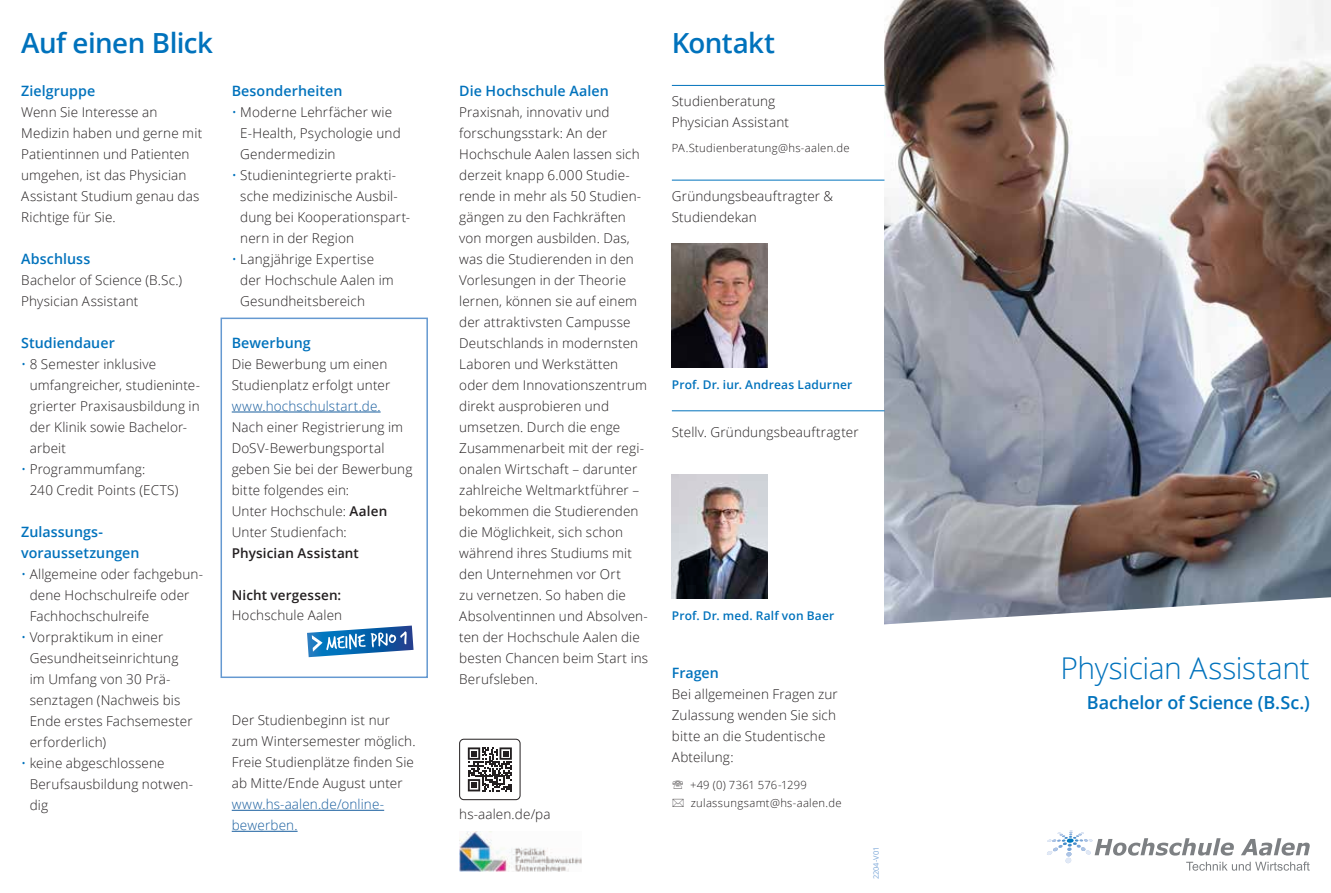
<style>
.page{position:relative;width:1331px;height:893px;background:#fff}
.page>*{position:absolute;margin:0;border:0;box-sizing:border-box;transform-origin:0 0}
.t1{font:300 30px "Open Sans";letter-spacing:-.01em;color:#0072bc}
.t2{font:600 27.75px "Open Sans";letter-spacing:-.02em;color:#0072bc}
.t3{font:600 18px "Open Sans";letter-spacing:-.005em;color:#0072bc}
.t4{font:600 14.25px/21px "Open Sans";letter-spacing:.005em;color:#0072bc}
.t5{font:300 13.5px/21px "Open Sans";letter-spacing:.01em;color:#231f20}
.t6{font:300 13.5px/21px "Open Sans";letter-spacing:.01em;color:#175d9e}
.t7{font:600 13.5px "Open Sans";letter-spacing:.01em;color:#231f20}
.t8{font:600 12px "Open Sans";letter-spacing:.015em;color:#0072bc}
.t9{font:300 11.25px/18px "Open Sans";letter-spacing:.025em;color:#231f20}
.t10{font:7.5px "Open Sans";color:#7ca7d8}
.s1{color:#0072bc}
.s2{font-weight:600}
</style>
<div class="page">
<img style="left:884px;top:0;width:447px;height:597px">
<div style="left:221px;top:318px;width:207px;height:360px;border:2px solid #6599d1"></div>
<hr style="left:232px;top:412px;width:149px;height:1px;background:#175d9e">
<hr style="left:232px;top:810px;width:152px;height:1px;background:#175d9e">
<hr style="left:232px;top:831px;width:66px;height:1px;background:#175d9e">
<div style="left:459px;top:739px;width:61px;height:61px;border:1px solid #231f20;border-radius:4px"></div>
<img style="left:459px;top:832px;width:123px;height:40px">
<svg style="left:884px;top:597px;width:447px;height:28px"></svg>
<svg style="left:1047px;top:830px;width:263px;height:41px"></svg>
<svg style="left:307px;top:625px;width:107px;height:32px"></svg>
<svg style="left:468px;top:747px;width:44px;height:44px"></svg>
<hr style="left:672px;top:85px;width:212px;height:1px;background:#0072bc">
<hr style="left:672px;top:180px;width:212px;height:1px;background:#0072bc">
<hr style="left:672px;top:410px;width:212px;height:1px;background:#0072bc">
<img style="left:672px;top:243px;width:95px;height:124px">
<img style="left:672px;top:474px;width:95px;height:124px">
<h2 class="t2" style="left:21px;top:24px;width:193px">Auf einen Blick</h2>
<p class="t4" style="left:21px;top:80px;width:76px">Zielgruppe</p>
<p class="t5" style="left:21px;top:101px;width:182px">Wenn Sie Interesse an<br>Medizin haben und gerne mit<br>Patientinnen und Patienten umgehen, ist das Physician<br>Assistant Studium genau das<br>Richtige für Sie.</p>
<p class="t4" style="left:21px;top:248px;width:71px">Abschluss</p>
<p class="t5" style="left:21px;top:269px;width:162px">Bachelor of Science (B.Sc.)<br>Physician Assistant</p>
<p class="t4" style="left:21px;top:332px;width:95px">Studiendauer</p>
<p class="t5" style="left:30px;top:353px;width:172px;text-indent:-9px"><span class="s1">•</span> 8 Semester inklusive umfangreicher, studieninte&shy;grierter Praxisausbildung in der Klinik sowie Bachelor&shy;arbeit</p>
<p class="t5" style="left:30px;top:458px;width:150px;text-indent:-9px"><span class="s1">•</span> Programmumfang:<br>240 Credit Points (ECTS)</p>
<p class="t4" style="left:21px;top:521px;width:120px">Zulassungs&shy;voraussetzungen</p>
<p class="t5" style="left:30px;top:563px;width:175px;text-indent:-9px"><span class="s1">•</span> Allgemeine oder fachgebun&shy;dene Hochschulreife oder<br>Fachhochschulreife</p>
<p class="t5" style="left:30px;top:626px;width:164px;text-indent:-9px"><span class="s1">•</span> Vorpraktikum in einer<br>Gesundheitseinrichtung im Umfang von 30 Prä&shy;senztagen (Nachweis bis<br>Ende erstes Fachsemester erforderlich)</p>
<p class="t5" style="left:30px;top:752px;width:165px;text-indent:-9px"><span class="s1">•</span> keine abgeschlossene<br>Berufsausbildung notwen&shy;dig</p>
<p class="t4" style="left:232px;top:80px;width:112px">Besonderheiten</p>
<p class="t5" style="left:240px;top:101px;width:162px;text-indent:-9px"><span class="s1">•</span> Moderne Lehrfächer wie<br>E-Health, Psychologie und<br>Gendermedizin</p>
<p class="t5" style="left:240px;top:164px;width:171px;text-indent:-9px"><span class="s1">•</span> Studienintegrierte prakti&shy;sche medizinische Ausbil&shy;dung bei Kooperationspart&shy;nern in der Region</p>
<p class="t5" style="left:240px;top:248px;width:155px;text-indent:-9px"><span class="s1">•</span> Langjährige Expertise der Hochschule Aalen im<br>Gesundheitsbereich</p>
<p class="t4" style="left:232px;top:332px;width:81px">Bewerbung</p>
<p class="t5" style="left:232px;top:353px;width:160px">Die Bewerbung um einen<br>Studienplatz erfolgt unter</p>
<p class="t6" style="left:232px;top:395px;width:150px">www.hochschulstart.de.</p>
<p class="t5" style="left:232px;top:416px;width:182px">Nach einer Registrierung im<br>DoSV-Bewerbungsportal geben Sie bei der Bewerbung bitte folgendes ein:<br>Unter Hochschule: <span class="s2">Aalen<br></span>Unter Studienfach:</p>
<p class="t7" style="left:232px;top:544px;width:129px">Physician Assistant</p>
<p class="t7" style="left:232px;top:586px;width:111px">Nicht vergessen:</p>
<p class="t5" style="left:232px;top:604px;width:112px">Hochschule Aalen</p>
<p class="t5" style="left:232px;top:709px;width:185px">Der Studienbeginn ist nur zum Wintersemester möglich.<br>Freie Studienplätze finden Sie ab Mitte/Ende August unter</p>
<p class="t6" style="left:232px;top:794px;width:154px">www.hs-aalen.de/online&shy;bewerben.</p>
<p class="t4" style="left:459px;top:80px;width:151px">Die Hochschule Aalen</p>
<p class="t5" style="left:459px;top:101px;width:190px">Praxisnah, innovativ und forschungsstark: An der<br>Hochschule Aalen lassen sich derzeit knapp 6.000 Studie&shy;rende in mehr als 50 Studien&shy;gängen zu den Fachkräften von morgen ausbilden. Das, was die Studierenden in den<br>Vorlesungen in der Theorie lernen, können sie auf einem der attraktivsten Campusse<br>Deutschlands in modernsten<br>Laboren und Werkstätten oder dem Innovationszentrum direkt ausprobieren und umsetzen. Durch die enge<br>Zusammenarbeit mit der regi&shy;onalen Wirtschaft – darunter zahlreiche Weltmarktführer – bekommen die Studierenden die Möglichkeit, sich schon während ihres Studiums mit den Unternehmen vor Ort<br>zu vernetzen. So haben die<br>Absolventinnen und Absolven&shy;ten der Hochschule Aalen die besten Chancen beim Start ins<br>Berufsleben.</p>
<p class="t5" style="left:459px;top:803px;width:93px">hs-aalen.de/pa</p>
<h2 class="t2" style="left:672px;top:24px;width:105px">Kontakt</h2>
<p class="t5" style="left:672px;top:91px;width:119px">Studienberatung<br>Physician Assistant</p>
<p class="t9" style="left:672px;top:139px;width:179px">PA.Studienberatung@hs-aalen.de</p>
<p class="t5" style="left:672px;top:185px;width:163px">Gründungsbeauftragter &amp;<br>Studiendekan</p>
<p class="t8" style="left:672px;top:376px;width:182px">Prof. Dr. iur. Andreas Ladurner</p>
<p class="t5" style="left:672px;top:421px;width:188px">Stellv. Gründungsbeauftragter</p>
<p class="t8" style="left:672px;top:608px;width:164px">Prof. Dr. med. Ralf von Baer</p>
<p class="t4" style="left:672px;top:662px;width:49px">Fragen</p>
<p class="t5" style="left:672px;top:683px;width:167px">Bei allgemeinen Fragen zur<br>Zulassung wenden Sie sich bitte an die Studentische<br>Abteilung:</p>
<p class="t9" style="left:690px;top:775px;width:153px">+49 (0) 7361 576-1299 zulassungsamt@hs-aalen.de</p>
<p class="t10" style="left:871px;top:879px;width:34px;rotate:-90deg">2204-V01</p>
<h1 class="t1" style="left:1060px;top:648px;width:251px">Physician Assistant</h1>
<h3 class="t3" style="left:1087px;top:690px;width:224px">Bachelor of Science (B.Sc.)</h3>
</div>
